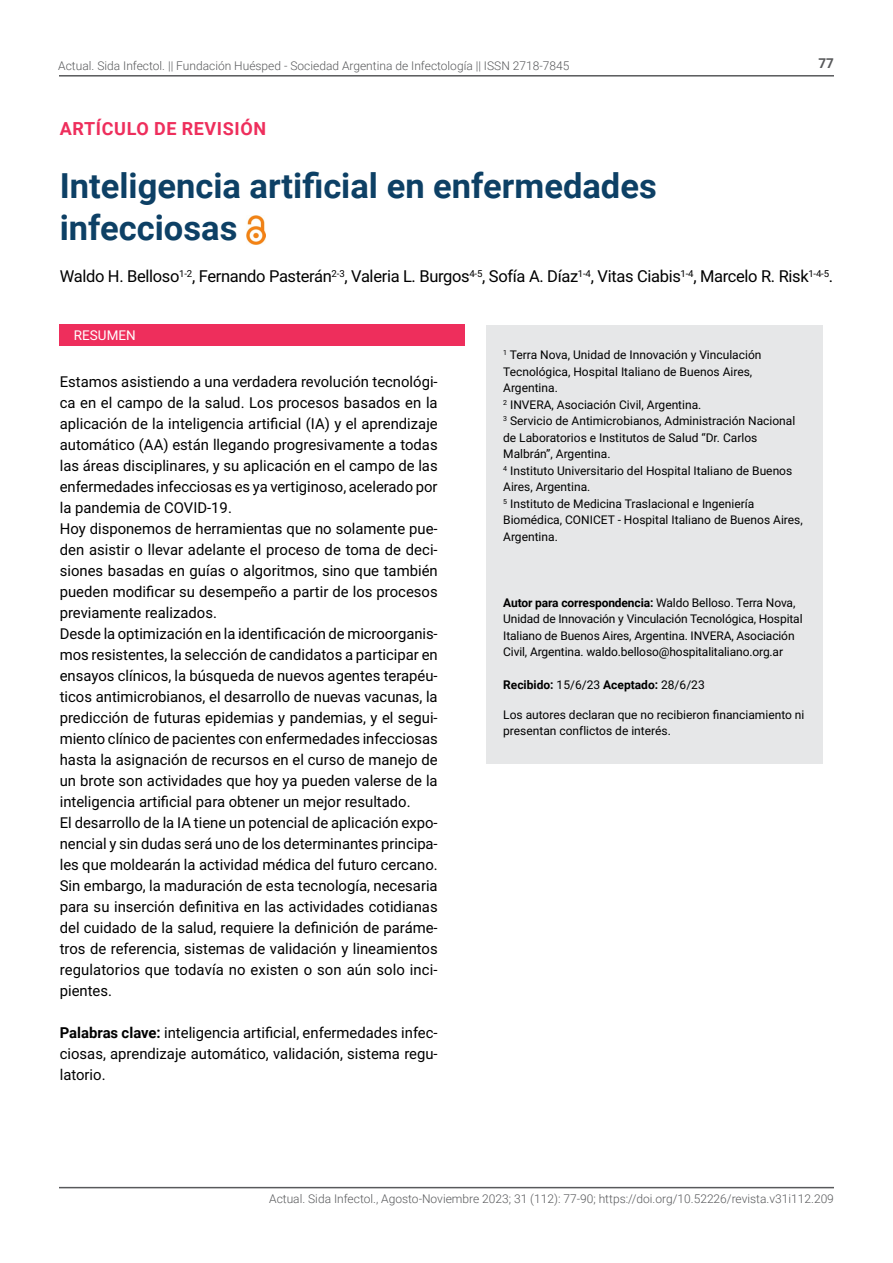
<style>
.page{position:relative;width:893px;height:1263px;background:#fff}
.page>*{position:absolute;margin:0;border:0;box-sizing:border-box;transform-origin:0 0}
.t1{font:700 34.5px/42px "Roboto";color:#0d4065}
.t2{font:700 18px "Roboto";letter-spacing:.035em;color:#ee2e5c}
.t3{font:16.5px "Roboto";letter-spacing:-.02em;color:#000}
.t4{font:15px/21px "Roboto";color:#000}
.t5{font:13.5px "Roboto";color:#fff}
.t6{font:700 13.5px "Roboto";color:#58595b}
.t7{font:12px/16.5px "Roboto";color:#000}
.t8{font:300 12px "Roboto";color:#58595b}
.t9{font:700 12px "Roboto";color:#000}
.s1{font-weight:700}
.s2{font-weight:400}
</style>
<div class="page">
<hr style="left:59px;top:75px;width:775px;height:2px;background:#58595b">
<hr style="left:59px;top:1187px;width:775px;height:1px;background:#58595b">
<div style="left:60px;top:324px;width:405px;height:21px;background:#ee2e5c"></div>
<div style="left:486px;top:325px;width:337px;height:439px;background:#e6e7e8"></div>
<img style="left:247px;top:216px;width:18px;height:29px">
<p class="t8" style="left:58px;top:58px;width:513px">Actual. Sida Infectol. || Fundación Huésped - Sociedad Argentina de Infectología || ISSN 2718-7845</p>
<p class="t6" style="left:818px;top:54px;width:17px">77</p>
<p class="t2" style="left:60px;top:116px;width:208px">ARTÍCULO DE REVISIÓN</p>
<h1 class="t1" style="left:60px;top:163px;width:598px">Inteligencia artificial en enfermedades infecciosas</h1>
<p class="t3" style="left:60px;top:265px;width:775px">Waldo H. Belloso<sup>1-2</sup>, Fernando Pasterán<sup>2-3</sup>, Valeria L. Burgos<sup>4-5</sup>, Sofía A. Díaz<sup>1-4</sup>, Vitas Ciabis<sup>1-4</sup>, Marcelo R. Risk<sup>1-4-5</sup>.</p>
<p class="t5" style="left:74px;top:326px;width:63px">RESUMEN</p>
<p class="t4" style="left:60px;top:371px;width:380px">Estamos asistiendo a una verdadera revolución tecnológi&shy;ca en el campo de la salud. Los procesos basados en la aplicación de la inteligencia artificial (IA) y el aprendizaje automático (AA) están llegando progresivamente a todas las áreas disciplinares, y su aplicación en el campo de las enfermedades infecciosas es ya vertiginoso, acelerado por la pandemia de COVID-19.<br>Hoy disponemos de herramientas que no solamente pue&shy;den asistir o llevar adelante el proceso de toma de deci&shy;siones basadas en guías o algoritmos, sino que también pueden modificar su desempeño a partir de los procesos previamente realizados.<br>Desde la optimización en la identificación de microorganis&shy;mos resistentes, la selección de candidatos a participar en ensayos clínicos, la búsqueda de nuevos agentes terapéu&shy;ticos antimicrobianos, el desarrollo de nuevas vacunas, la predicción de futuras epidemias y pandemias, y el segui&shy;miento clínico de pacientes con enfermedades infecciosas hasta la asignación de recursos en el curso de manejo de un brote son actividades que hoy ya pueden valerse de la inteligencia artificial para obtener un mejor resultado.<br>El desarrollo de la IA tiene un potencial de aplicación expo&shy;nencial y sin dudas será uno de los determinantes principa&shy;les que moldearán la actividad médica del futuro cercano.<br>Sin embargo, la maduración de esta tecnología, necesaria para su inserción definitiva en las actividades cotidianas del cuidado de la salud, requiere la definición de paráme&shy;tros de referencia, sistemas de validación y lineamientos regulatorios que todavía no existen o son aún solo inci&shy;pientes.</p>
<p class="t4" style="left:60px;top:1022px;width:379px;text-align:justify"><span class="s1">Palabras clave:</span> inteligencia artificial, enfermedades infec&shy;ciosas, aprendizaje automático, validación, sistema regu&shy;latorio.</p>
<p class="t7" style="left:503px;top:346px;width:301px"><sup>1</sup> Terra Nova, Unidad de Innovación y Vinculación Tecnológica, Hospital Italiano de Buenos Aires, Argentina.<br><sup>2</sup> INVERA, Asociación Civil, Argentina.<br><sup>3</sup> Servicio de Antimicrobianos, Administración Nacional de Laboratorios e Institutos de Salud “Dr. Carlos Malbrán”, Argentina.<br><sup>4</sup> Instituto Universitario del Hospital Italiano de Buenos Aires, Argentina.<br><sup>5</sup> Instituto de Medicina Traslacional e Ingeniería Biomédica, CONICET - Hospital Italiano de Buenos Aires, Argentina.</p>
<p class="t7" style="left:503px;top:594px;width:301px"><span class="s1">Autor para correspondencia:</span> Waldo Belloso. Terra Nova, Unidad de Innovación y Vinculación Tecnológica, Hospital Italiano de Buenos Aires, Argentina. INVERA, Asociación Civil, Argentina. waldo.belloso@hospitalitaliano.org.ar</p>
<p class="t9" style="left:503px;top:676px;width:203px">Recibido: <span class="s2">15/6/23</span> Aceptado: <span class="s2">28/6/23</span></p>
<p class="t7" style="left:503px;top:705px;width:303px">Los autores declaran que no recibieron financiamiento ni presentan conflictos de interés.</p>
<p class="t8" style="left:269px;top:1190px;width:566px">Actual. Sida Infectol., Agosto-Noviembre 2023; 31 (112): 77-90; https://doi.org/10.52226/revista.v31i112.209</p>
</div>
